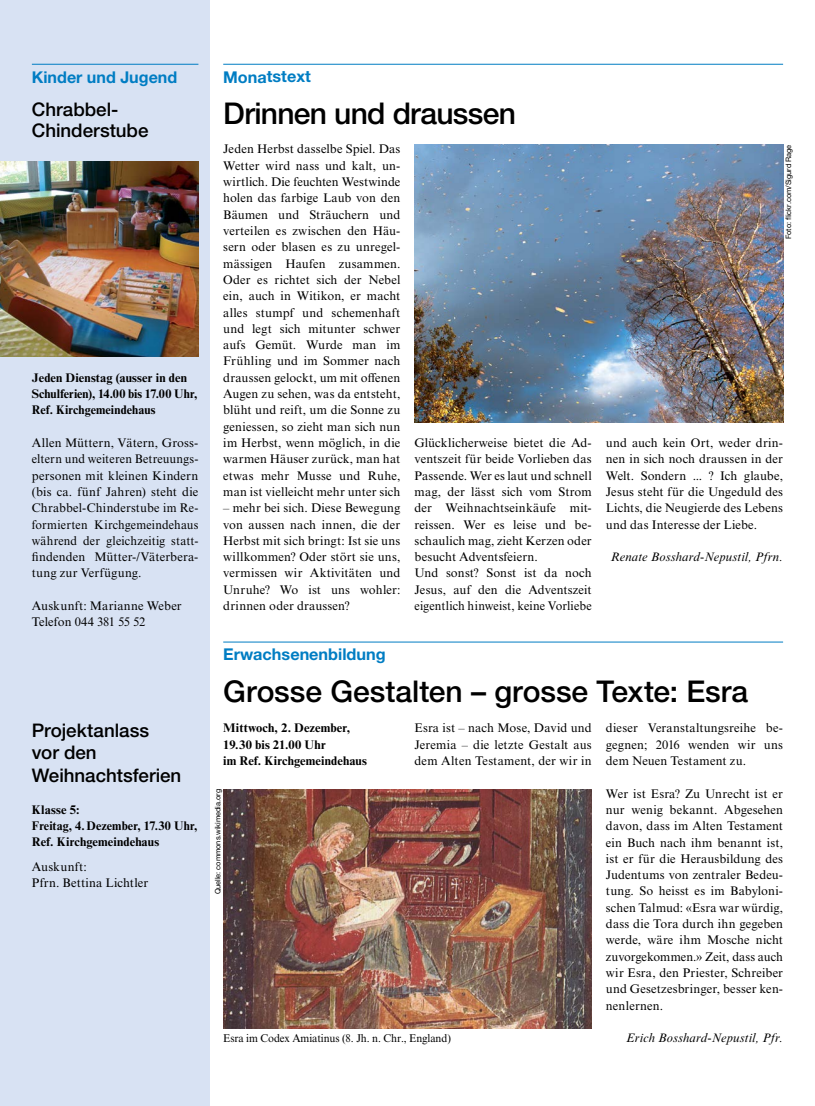
<style>
.page{position:relative;width:815px;height:1106px;background:#fff}
.page>*{position:absolute;margin:0;border:0;box-sizing:border-box;transform-origin:0 0}
.t1{font:500 30px "Helvetica Neue LT Pro";letter-spacing:-.005em;color:#000}
.t2{font:500 30px "Helvetica Neue LT Pro";letter-spacing:-.025em;color:#000}
.t3{font:500 18.75px/22.5px "Helvetica Neue LT Pro";color:#000}
.t4{font:700 16.25px "Helvetica Neue LT Pro";color:#007dc3}
.t5{font:12.5px/16.2px "Times NRMT Pro";letter-spacing:.01em;color:#000;text-align:justify}
.t6{font:700 12.5px/16.2px "Times NRMT Pro";letter-spacing:.01em;color:#000}
.t7{font:italic 12.5px "Times NRMT Pro";letter-spacing:.01em;color:#000}
.t8{font:11.25px "Times NRMT Pro";letter-spacing:-.01em;color:#000;scale:.96 1}
.t9{font:7.5px "Helvetica Neue LT Pro";letter-spacing:-.01em;color:#000}
</style>
<div class="page">
<div style="left:0;top:0;width:209px;height:1106px;background:#d8e2f3"></div>
<hr style="left:223px;top:64px;width:560px;height:1px;background:#007dc3">
<img style="left:0;top:161px;width:198px;height:196px">
<hr style="left:32px;top:64px;width:166px;height:1px;background:#007dc3">
<img style="left:415px;top:145px;width:368px;height:277px">
<hr style="left:223px;top:641px;width:560px;height:1px;background:#007dc3">
<img style="left:223px;top:789px;width:369px;height:239px">
<h3 class="t4" style="left:32px;top:66px;width:147px">Kinder und Jugend</h3>
<h2 class="t3" style="left:32px;top:99px;width:118px;line-height:21.2px">Chrabbel-<br>Chinderstube</h2>
<p class="t6" style="left:32px;top:370px;width:167px">Jeden Dienstag (ausser in den<br>Schulferien), 14.00 bis 17.00 Uhr,<br>Ref. Kirchgemeindehaus</p>
<p class="t5" style="left:32px;top:435px;width:168px">Allen Müttern, Vätern, Gross&shy;eltern und weiteren Betreuungs&shy;personen mit kleinen Kindern (bis ca. fünf Jahren) steht die Chrabbel-Chinderstube im Re&shy;formierten Kirchgemeindehaus während der gleichzeitig statt&shy;findenden Mütter-/Väterbera&shy;tung zur Verfügung.</p>
<p class="t5" style="left:32px;top:598px;width:151px">Auskunft: Marianne Weber<br>Telefon 044 381 55 52</p>
<h2 class="t3" style="left:32px;top:718px;width:151px">Projektanlass<br>vor den<br>Weihnachtsferien</h2>
<p class="t6" style="left:32px;top:801px;width:167px">Klasse 5:<br>Freitag, 4. Dezember, 17.30 Uhr,<br>Ref. Kirchgemeindehaus</p>
<p class="t5" style="left:32px;top:859px;width:118px">Auskunft:<br>Pfrn. Bettina Lichtler</p>
<h3 class="t4" style="left:223px;top:66px;width:89px">Monatstext</h3>
<h1 class="t2" style="left:223px;top:95px;width:294px">Drinnen und draussen</h1>
<p class="t5" style="left:223px;top:142px;width:179px">Jeden Herbst dasselbe Spiel. Das Wetter wird nass und kalt, un&shy;wirtlich. Die feuchten Westwinde holen das farbige Laub von den Bäumen und Sträuchern und verteilen es zwischen den Häu&shy;sern oder blasen es zu unregel&shy;mässigen Haufen zusammen.<br>Oder es richtet sich der Nebel ein, auch in Witikon, er macht alles stumpf und schemenhaft und legt sich mitunter schwer aufs Gemüt. Wurde man im Frühling und im Sommer nach draussen gelockt, um mit offenen Augen zu sehen, was da entsteht, blüht und reift, um die Sonne zu geniessen, so zieht man sich nun im Herbst, wenn möglich, in die warmen Häuser zurück, man hat etwas mehr Musse und Ruhe, man ist vielleicht mehr unter sich</p>
<p class="t5" style="left:223px;top:500px;width:179px">– mehr bei sich. Diese Bewegung von aussen nach innen, die der Herbst mit sich bringt: Ist sie uns willkommen? Oder stört sie uns, vermissen wir Aktivitäten und Unruhe? Wo ist uns wohler: drinnen oder draussen?</p>
<p class="t9" style="left:784px;top:239px;width:96px;rotate:-90deg">Foto: flickr.com/Sigurd Rage</p>
<p class="t5" style="left:415px;top:435px;width:179px;text-align:left">Glücklicherweise bietet die Ad&shy;ventszeit für beide Vorlieben das<br>Passende. Wer es laut und schnell mag, der lässt sich vom Strom der Weihnachtseinkäufe mit&shy;reissen. Wer es leise und be&shy;schaulich mag, zieht Kerzen oder besucht Adventsfeiern.<br>Und sonst? Sonst ist da noch<br>Jesus, auf den die Adventszeit eigentlich hinweist, keine Vorliebe</p>
<p class="t5" style="left:606px;top:435px;width:179px">und auch kein Ort, weder drin&shy;nen in sich noch draussen in der Welt. Sondern ... ? Ich glaube, Jesus steht für die Ungeduld des Lichts, die Neugierde des Lebens und das Interesse der Liebe.</p>
<p class="t7" style="left:610px;top:549px;width:174px">Renate Bosshard-Nepustil, Pfrn.</p>
<h3 class="t4" style="left:223px;top:644px;width:164px">Erwachsenenbildung</h3>
<h1 class="t1" style="left:223px;top:673px;width:526px">Grosse Gestalten – grosse Texte: Esra</h1>
<p class="t5" style="left:415px;top:720px;width:179px">Esra ist – nach Mose, David und Jeremia – die letzte Gestalt aus dem Alten Testament, der wir in</p>
<p class="t5" style="left:606px;top:720px;width:179px">dieser Veranstaltungsreihe be&shy;gegnen; 2016 wenden wir uns dem Neuen Testament zu.</p>
<p class="t5" style="left:606px;top:786px;width:179px">Wer ist Esra? Zu Unrecht ist er nur wenig bekannt. Abgesehen davon, dass im Alten Testament ein Buch nach ihm benannt ist, ist er für die Herausbildung des Judentums von zentraler Bedeu&shy;tung. So heisst es im Babyloni&shy;schen Talmud: «Esra war würdig, dass die Tora durch ihn gegeben werde, wäre ihm Mosche nicht zuvorgekommen.» Zeit, dass auch wir Esra, den Priester, Schreiber und Gesetzesbringer, besser ken&shy;nenlernen.</p>
<p class="t7" style="left:626px;top:1030px;width:158px">Erich Bosshard-Nepustil, Pfr.</p>
<p class="t6" style="left:223px;top:720px;width:145px">Mittwoch, 2. Dezember,<br>19.30 bis 21.00 Uhr<br>im Ref. Kirchgemeindehaus</p>
<p class="t9" style="left:213px;top:894px;width:107px;rotate:-90deg">Quelle: commons.wikimedia.org</p>
<p class="t8" style="left:223px;top:1031px;width:239px">Esra im Codex Amiatinus (8. Jh. n. Chr., England)</p>
</div>
